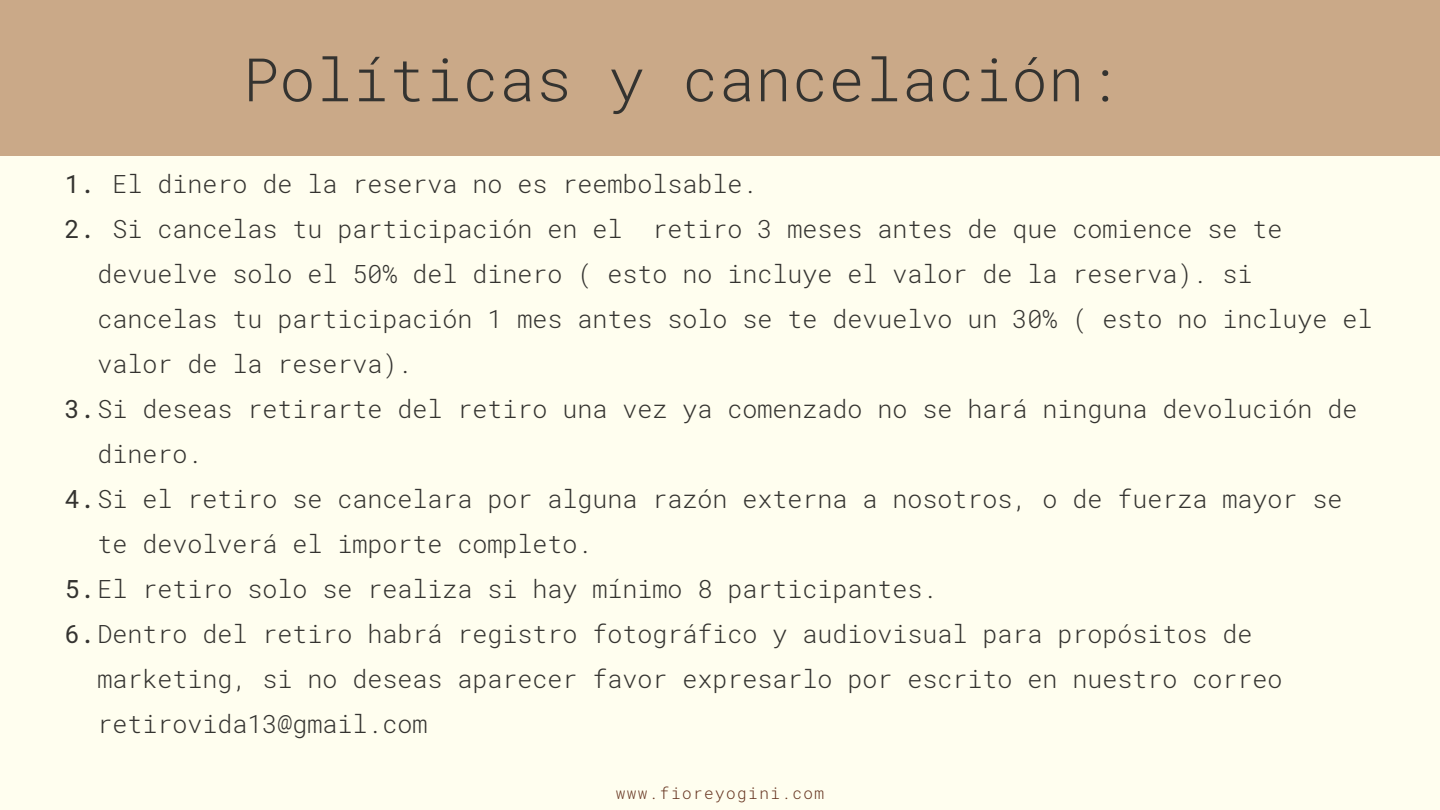
<style>
.page{position:relative;width:1440px;height:810px;background:#fffeef}
.page>*{position:absolute;margin:0;border:0;box-sizing:border-box;transform-origin:0 0}
.t1{font:300 60px "Roboto Mono";letter-spacing:.01em;color:#343330}
.t2{font:300 25px "Roboto Mono";color:#343330}
.t3{font:25px "Roboto Mono";color:#343330}
.t4{font:300 16px "Roboto Mono";letter-spacing:.09em;color:#663521}
.s1{font-weight:400}
</style>
<div class="page">
<div style="left:0;top:0;width:1440px;height:156px;background:#caa988"></div>
<h1 class="t1" style="left:243px;top:38px;width:879px">Políticas y cancelación:</h1>
<p class="t2" style="left:65px;top:166px;width:694px"><span class="s1">1.</span> El dinero de la reserva no es reembolsable.</p>
<p class="t2" style="left:112px;top:211px;width:1172px">Si cancelas tu participación en el retiro 3 meses antes de que comience se te</p>
<p class="t2" style="left:97px;top:256px;width:1157px">devuelve solo el 50% del dinero ( esto no incluye el valor de la reserva). si</p>
<p class="t2" style="left:97px;top:301px;width:1277px">cancelas tu participación 1 mes antes solo se te devuelvo un 30% ( esto no incluye el</p>
<p class="t2" style="left:97px;top:346px;width:316px">valor de la reserva).</p>
<p class="t3" style="left:65px;top:211px;width:32px">2.</p>
<p class="t2" style="left:65px;top:391px;width:1294px"><span class="s1">3.</span>Si deseas retirarte del retiro una vez ya comenzado no se hará ninguna devolución de</p>
<p class="t2" style="left:97px;top:436px;width:106px">dinero.</p>
<p class="t2" style="left:65px;top:481px;width:1279px"><span class="s1">4.</span>Si el retiro se cancelara por alguna razón externa a nosotros, o de fuerza mayor se</p>
<p class="t2" style="left:97px;top:526px;width:497px">te devolverá el importe completo.</p>
<p class="t2" style="left:65px;top:571px;width:874px"><span class="s1">5.</span>El retiro solo se realiza si hay mínimo 8 participantes.</p>
<p class="t2" style="left:65px;top:616px;width:1189px"><span class="s1">6.</span>Dentro del retiro habrá registro fotográfico y audiovisual para propósitos de</p>
<p class="t2" style="left:97px;top:661px;width:1187px">marketing, si no deseas aparecer favor expresarlo por escrito en nuestro correo</p>
<p class="t2" style="left:97px;top:706px;width:331px">retirovida13@gmail.com</p>
<p class="t4" style="left:616px;top:782px;width:210px">www.fioreyogini.com</p>
</div>
